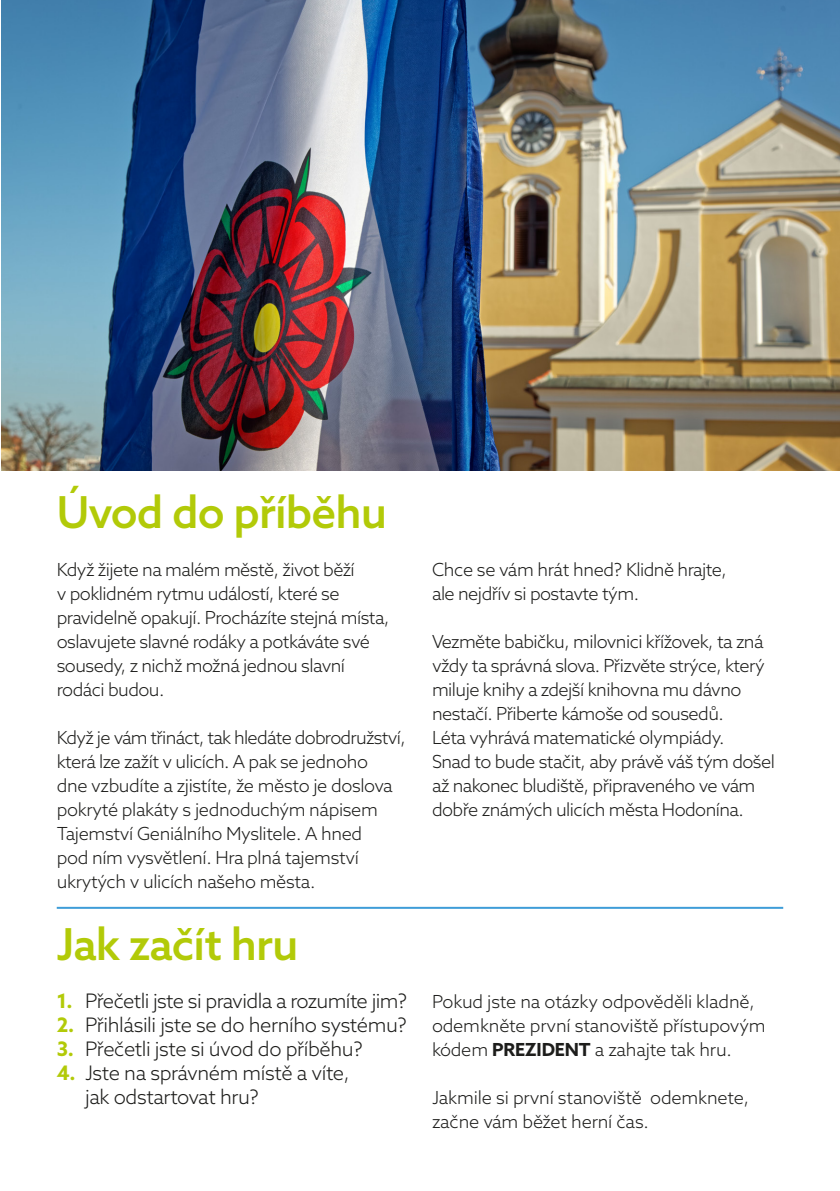
<style>
.page{position:relative;width:840px;height:1191px;background:#fff}
.page>*{position:absolute;margin:0;border:0;box-sizing:border-box;transform-origin:0 0}
.Nadpis{font:500 44px "Azo Sans";letter-spacing:-.02em;color:#b2ca08}
.t1{font:300 20px/24px "Azo Sans";letter-spacing:-.02em;color:#1d1d1b}
.t2{font:300 18px/24px "Azo Sans";letter-spacing:-.03em;color:#1d1d1b}
.t3{font:300 18px/24px "Azo Sans";letter-spacing:-.01em;color:#1d1d1b}
.s1{font-weight:700;color:#b2ca08}
.s2{font-weight:700}
</style>
<div class="page">
<hr style="left:57px;top:907px;width:725px;height:2px;background:#3e9dd8">
<img style="left:1px;top:0;width:838px;height:470px">
<p class="Nadpis" style="left:57px;top:483px;width:332px">Úvod do příběhu</p>
<p class="t2" style="left:57px;top:557px;width:334px">Když žijete na malém městě, život běží<br>v poklidném rytmu událostí, které se pravidelně opakují. Procházíte stejná místa, oslavujete slavné rodáky a potkáváte své sousedy, z nichž možná jednou slavní rodáci budou.</p>
<p class="t2" style="left:57px;top:725px;width:350px">Když je vám třináct, tak hledáte dobrodružství, která lze zažít v ulicích. A pak se jednoho<br>dne vzbudíte a zjistíte, že město je doslova pokryté plakáty s jednoduchým nápisem Tajemství Geniálního Myslitele. A hned<br>pod ním vysvětlení. Hra plná tajemství ukrytých v ulicích našeho města.</p>
<p class="Nadpis" style="left:57px;top:915px;width:243px">Jak začít hru</p>
<p class="t1" style="left:57px;top:989px;width:352px"><span class="s1">1.</span> Přečetli jste si pravidla a rozumíte jim?</p>
<p class="t1" style="left:57px;top:1013px;width:351px"><span class="s1">2.</span> Přihlásili jste se do herního systému?</p>
<p class="t1" style="left:57px;top:1037px;width:307px"><span class="s1">3.</span> Přečetli jste si úvod do příběhu?</p>
<p class="t1" style="left:85px;top:1061px;width:266px;text-indent:-28px"><span class="s1">4.</span> Jste na správném místě a víte, jak odstartovat hru?</p>
<p class="t2" style="left:432px;top:557px;width:296px">Chce se vám hrát hned? Klidně hrajte, ale nejdřív si postavte tým.</p>
<p class="t2" style="left:432px;top:629px;width:344px">Vezměte babičku, milovnici křížovek, ta zná vždy ta správná slova. Přizvěte strýce, který miluje knihy a zdejší knihovna mu dávno nestačí. Přiberte kámoše od sousedů.<br>Léta vyhrává matematické olympiády.<br>Snad to bude stačit, aby právě váš tým došel až nakonec bludiště, připraveného ve vám dobře známých ulicích města Hodonína.</p>
<p class="t3" style="left:432px;top:989px;width:335px">Pokud jste na otázky odpověděli kladně, odemkněte první stanoviště přístupovým kódem <span class="s2">PREZIDENT</span> a zahajte tak hru.</p>
<p class="t3" style="left:432px;top:1085px;width:318px">Jakmile si první stanoviště odemknete, začne vám běžet herní čas.</p>
</div>
